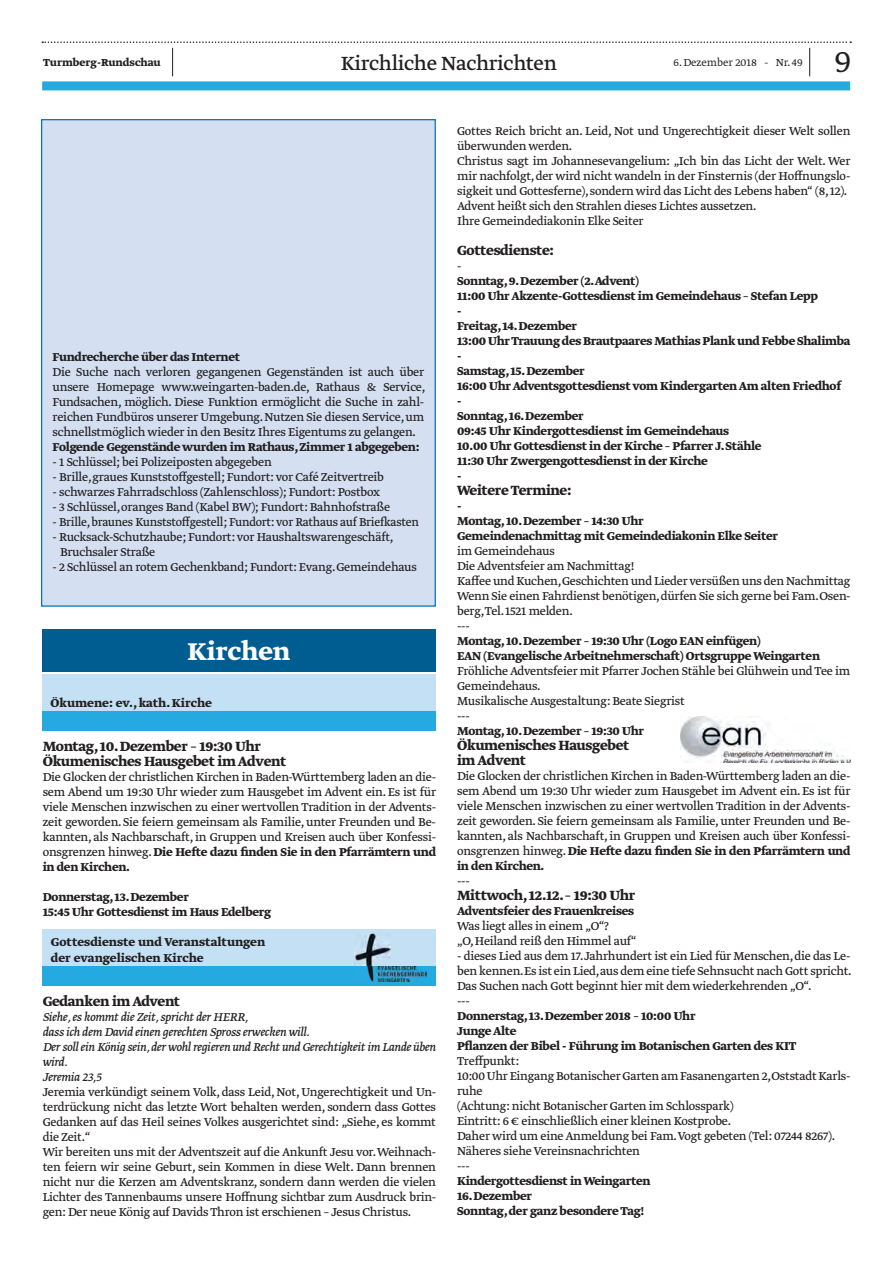
<style>
.page{position:relative;width:893px;height:1263px;background:#fff}
.page>*{position:absolute;margin:0;border:0;box-sizing:border-box;transform-origin:0 0}
.t1{font:300 36px "Greta Text Std";color:#231f20}
.t2{font:700 28.65px "Greta Text Std";color:#fff}
.t3{font:22.5px "Greta Text Std";letter-spacing:-.015em;color:#231f20}
.t4{font:700 15.75px/15px "Greta Text Std";letter-spacing:-.02em;color:#231f20}
.t5{font:13.5px/15px "Greta Text Std Regular Min";letter-spacing:-.02em;color:#231f20}
.t6{font:700 13.5px/15px "Greta Text Std";letter-spacing:-.02em;color:#231f20}
.t7{font:italic 13.5px/15px "Greta Text Std";letter-spacing:-.02em;color:#231f20}
.t8{font:700 13.5px/16.2px "Greta Text Std";color:#231f20}
.t9{font:13.5px "Greta Text Std Regular Min";letter-spacing:-.02em;color:#231f20;scale:.95 1}
.t10{font:300 12px "Greta Text Std";color:#231f20}
.t11{font:700 12px "Greta Text Std";color:#231f20}
.s1{font-family:"Greta Text Std Regular Min";font-weight:400}
</style>
<div class="page">
<svg style="left:42px;top:41px;width:809px;height:35px"></svg>
<div style="left:42px;top:81px;width:808px;height:9px;background:#24aae1"></div>
<div style="left:42px;top:120px;width:393px;height:486px;background:#d4e0f1"></div>
<div style="left:42px;top:629px;width:394px;height:42px;background:#005d91"></div>
<div style="left:42px;top:674px;width:394px;height:57px;background:#c3e0f4"></div>
<div style="left:42px;top:711px;width:394px;height:20px;background:#24aae1"></div>
<div style="left:43px;top:929px;width:393px;height:57px;background:#c3e0f4"></div>
<div style="left:43px;top:966px;width:393px;height:20px;background:#24aae1"></div>
<img style="left:354px;top:933px;width:37px;height:33px">
<img style="left:367px;top:966px;width:7px;height:15px">
<img style="left:376px;top:965px;width:50px;height:16px">
<img style="left:681px;top:716px;width:169px;height:47px">
<p class="t11" style="left:43px;top:56px;width:119px">Turmberg-Rundschau</p>
<p class="t10" style="left:674px;top:56px;width:130px">6. Dezember 2018 - Nr. 49</p>
<h1 class="t1" style="left:834px;top:41px;width:18px">9</h1>
<h3 class="t3" style="left:341px;top:50px;width:217px">Kirchliche Nachrichten</h3>
<p class="t6" style="left:53px;top:350px;width:189px">Fundrecherche über das Internet</p>
<p class="t5" style="left:53px;top:365px;width:374px;text-align:justify">Die Suche nach verloren gegangenen Gegenständen ist auch über unsere Homepage www.weingarten-baden.de, Rathaus &amp; Service, Fundsachen, möglich. Diese Funktion ermöglicht die Suche in zahl&shy;reichen Fundbüros unserer Umgebung. Nutzen Sie diesen Service, um schnellstmöglich wieder in den Besitz Ihres Eigentums zu gelangen.</p>
<p class="t6" style="left:53px;top:440px;width:368px">Folgende Gegenstände wurden im Rathaus, Zimmer 1 abgegeben:</p>
<p class="t5" style="left:53px;top:455px;width:221px">- 1 Schlüssel; bei Polizeiposten abgegeben</p>
<p class="t5" style="left:53px;top:470px;width:333px">- Brille, graues Kunststoffgestell; Fundort: vor Café Zeitvertreib</p>
<p class="t5" style="left:53px;top:485px;width:329px">- schwarzes Fahrradschloss (Zahlenschloss); Fundort: Postbox</p>
<p class="t5" style="left:53px;top:500px;width:339px">- 3 Schlüssel, oranges Band (Kabel BW); Fundort: Bahnhofstraße</p>
<p class="t9" style="left:53px;top:514px;width:387px">- Brille, braunes Kunststoffgestell; Fundort: vor Rathaus auf Briefkasten</p>
<p class="t5" style="left:60px;top:530px;width:335px;text-indent:-7px">- Rucksack-Schutzhaube; Fundort: vor Haushaltswarengeschäft,<br>Bruchsaler Straße</p>
<p class="t5" style="left:53px;top:560px;width:366px">- 2 Schlüssel an rotem Gechenkband; Fundort: Evang. Gemeindehaus</p>
<h2 class="t2" style="left:188px;top:635px;width:104px">Kirchen</h2>
<p class="t8" style="left:51px;top:695px;width:163px">Ökumene: ev., kath. Kirche</p>
<p class="t4" style="left:43px;top:739px;width:245px">Montag, 10. Dezember – 19:30 Uhr<br>Ökumenisches Hausgebet im Advent</p>
<p class="t5" style="left:43px;top:770px;width:395px;text-align:justify">Die Glocken der christlichen Kirchen in Baden-Württemberg laden an die&shy;sem Abend um 19:30 Uhr wieder zum Hausgebet im Advent ein. Es ist für viele Menschen inzwischen zu einer wertvollen Tradition in der Advents&shy;zeit geworden. Sie feiern gemeinsam als Familie, unter Freunden und Be&shy;kannten, als Nachbarschaft, in Gruppen und Kreisen auch über Konfessi-</p>
<p class="t6" style="left:43px;top:845px;width:395px"><span class="s1">onsgrenzen hinweg.</span> Die Hefte dazu finden Sie in den Pfarrämtern und in den Kirchen.</p>
<p class="t6" style="left:43px;top:890px;width:230px">Donnerstag, 13. Dezember<br>15:45 Uhr Gottesdienst im Haus Edelberg</p>
<p class="t8" style="left:51px;top:934px;width:216px">Gottesdienste und Veranstaltungen der evangelischen Kirche</p>
<p class="t4" style="left:43px;top:994px;width:139px">Gedanken im Advent</p>
<p class="t7" style="left:43px;top:1010px;width:395px">Siehe, es kommt die Zeit, spricht der HERR,<br>dass ich dem David einen gerechten Spross erwecken will.<br>Der soll ein König sein, der wohl regieren und Recht und Gerechtigkeit im Lande üben wird.<br>Jeremia 23,5</p>
<p class="t5" style="left:43px;top:1085px;width:395px">Jeremia verkündigt seinem Volk, dass Leid, Not, Ungerechtigkeit und Un&shy;terdrückung nicht das letzte Wort behalten werden, sondern dass Gottes Gedanken auf das Heil seines Volkes ausgerichtet sind: „Siehe, es kommt die Zeit.“<br>Wir bereiten uns mit der Adventszeit auf die Ankunft Jesu vor. Weihnach&shy;ten feiern wir seine Geburt, sein Kommen in diese Welt. Dann brennen nicht nur die Kerzen am Adventskranz, sondern dann werden die vielen Lichter des Tannenbaums unsere Hoffnung sichtbar zum Ausdruck brin&shy;gen: Der neue König auf Davids Thron ist erschienen – Jesus Christus.</p>
<p class="t5" style="left:457px;top:124px;width:395px">Gottes Reich bricht an. Leid, Not und Ungerechtigkeit dieser Welt sollen überwunden werden.<br>Christus sagt im Johannesevangelium: „Ich bin das Licht der Welt. Wer mir nachfolgt, der wird nicht wandeln in der Finsternis (der Hoffnungslo&shy;sigkeit und Gottesferne), sondern wird das Licht des Lebens haben“ (8, 12).<br>Advent heißt sich den Strahlen dieses Lichtes aussetzen.<br>Ihre Gemeindediakonin Elke Seiter</p>
<p class="t4" style="left:457px;top:243px;width:99px">Gottesdienste:</p>
<p class="t5" style="left:457px;top:259px;width:6px">-</p>
<p class="t6" style="left:457px;top:274px;width:395px">Sonntag, 9. Dezember (2.Advent)<br>11:00 Uhr Akzente-Gottesdienst im Gemeindehaus – Stefan Lepp<br>-<br>Freitag, 14. Dezember<br>13:00 Uhr Trauung des Brautpaares Mathias Plank und Febbe Shalimba -<br>Samstag, 15. Dezember<br>16:00 Uhr Adventsgottesdienst vom Kindergarten Am alten Friedhof<br>-<br>Sonntag, 16. Dezember<br>09:45 Uhr Kindergottesdienst im Gemeindehaus<br>10.00 Uhr Gottesdienst in der Kirche – Pfarrer J. Stähle<br>11:30 Uhr Zwergengottesdienst in der Kirche<br>-</p>
<p class="t4" style="left:457px;top:483px;width:116px">Weitere Termine:</p>
<p class="t6" style="left:457px;top:499px;width:322px">-<br>Montag, 10. Dezember – 14:30 Uhr<br>Gemeindenachmittag mit Gemeindediakonin Elke Seiter</p>
<p class="t5" style="left:457px;top:544px;width:395px">im Gemeindehaus<br>Die Adventsfeier am Nachmittag!<br>Kaffee und Kuchen,Geschichten und Lieder versüßen uns den Nachmittag Wenn Sie einen Fahrdienst benötigen,dürfen Sie sich gerne bei Fam.Osen&shy;berg,Tel. 1521 melden.<br>---</p>
<p class="t6" style="left:457px;top:634px;width:364px">Montag, 10. Dezember – 19:30 Uhr (Logo EAN einfügen)<br>EAN (Evangelische Arbeitnehmerschaft) Ortsgruppe Weingarten</p>
<p class="t5" style="left:457px;top:664px;width:395px">Fröhliche Adventsfeier mit Pfarrer Jochen Stähle bei Glühwein und Tee im Gemeindehaus.<br>Musikalische Ausgestaltung: Beate Siegrist<br>---</p>
<p class="t6" style="left:457px;top:724px;width:188px">Montag, 10. Dezember – 19:30 Uhr</p>
<p class="t4" style="left:457px;top:738px;width:174px">Ökumenisches Hausgebet im Advent</p>
<p class="t5" style="left:457px;top:769px;width:395px;text-align:justify">Die Glocken der christlichen Kirchen in Baden-Württemberg laden an die&shy;sem Abend um 19:30 Uhr wieder zum Hausgebet im Advent ein. Es ist für viele Menschen inzwischen zu einer wertvollen Tradition in der Advents&shy;zeit geworden. Sie feiern gemeinsam als Familie, unter Freunden und Be&shy;kannten, als Nachbarschaft, in Gruppen und Kreisen auch über Konfessi-</p>
<p class="t6" style="left:457px;top:844px;width:395px"><span class="s1">onsgrenzen hinweg.</span> Die Hefte dazu finden Sie in den Pfarrämtern und in den Kirchen.</p>
<p class="t5" style="left:457px;top:874px;width:14px">---</p>
<p class="t4" style="left:457px;top:888px;width:180px">Mittwoch, 12.12. – 19:30 Uhr</p>
<p class="t6" style="left:457px;top:904px;width:179px">Adventsfeier des Frauenkreises</p>
<p class="t5" style="left:457px;top:919px;width:181px">Was liegt alles in einem „O“?<br>„O, Heiland reiß den Himmel auf“</p>
<p class="t5" style="left:457px;top:949px;width:396px">- dieses Lied aus dem 17. Jahrhundert ist ein Lied für Menschen, die das Le&shy;ben kennen.Es ist ein Lied,aus dem eine tiefe Sehnsucht nach Gott spricht.<br>Das Suchen nach Gott beginnt hier mit dem wiederkehrenden „O“.<br>---</p>
<p class="t6" style="left:457px;top:1009px;width:341px">Donnerstag, 13. Dezember 2018 – 10:00 Uhr<br>Junge Alte<br>Pflanzen der Bibel - Führung im Botanischen Garten des KIT</p>
<p class="t5" style="left:457px;top:1054px;width:395px">Treffpunkt:<br>10:00 Uhr Eingang Botanischer Garten am Fasanengarten 2,Oststadt Karls&shy;ruhe<br>(Achtung: nicht Botanischer Garten im Schlosspark)<br>Eintritt: 6 € einschließlich einer kleinen Kostprobe.<br>Daher wird um eine Anmeldung bei Fam.Vogt gebeten (Tel: 07244 8267).<br>Näheres siehe Vereinsnachrichten<br>---</p>
<p class="t6" style="left:457px;top:1174px;width:195px">Kindergottesdienst in Weingarten</p>
<p class="t6" style="left:457px;top:1189px;width:189px">16. Dezember<br>Sonntag, der ganz besondere Tag!</p>
</div>
